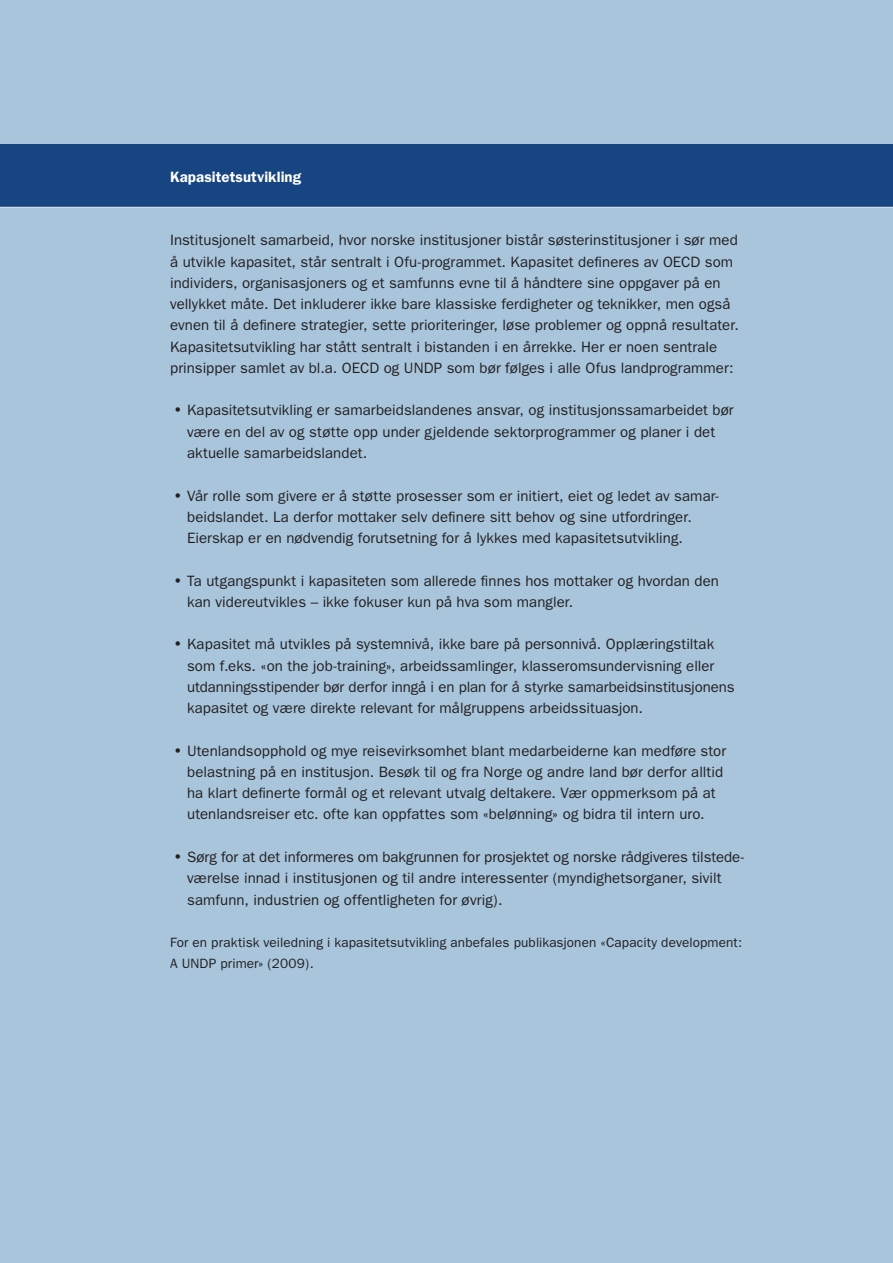
<style>
.page{position:relative;width:893px;height:1263px;background:#a8c5dc}
.page>*{position:absolute;margin:0;border:0;box-sizing:border-box;transform-origin:0 0}
.Brødtekst{font:15px/21.3px "Franklin Gothic";letter-spacing:.005em;color:#231f20}
.Brødtekst-2{font:600 15px "Franklin Gothic";letter-spacing:.005em;color:#fff}
.Brødtekst-3{font:13.5px/21.3px "Franklin Gothic";letter-spacing:.01em;color:#231f20}
</style>
<div class="page">
<div style="left:0;top:144px;width:893px;height:63px;background:#174582"></div>
<hr style="left:0;top:207px;width:893px;height:1px;background:#fff">
<p class="Brødtekst-2" style="left:170px;top:168px;width:133px">Kapasitetsutvikling</p>
<p class="Brødtekst" style="left:170px;top:230px;width:570px">Institusjonelt samarbeid, hvor norske institusjoner bistår søsterinstitusjoner i sør med å utvikle kapasitet, står sentralt i Ofu-programmet. Kapasitet defineres av OECD som individers, organisasjoners og et samfunns evne til å håndtere sine oppgaver på en vellykket måte. Det inkluderer ikke bare klassiske ferdigheter og teknikker, men også evnen til å definere strategier, sette prioriteringer, løse problemer og oppnå resultater.<br>Kapasitetsutvikling har stått sentralt i bistanden i en årrekke. Her er noen sentrale prinsipper samlet av bl.a. OECD og UNDP som bør følges i alle Ofus landprogrammer:</p>
<p class="Brødtekst" style="left:187px;top:400px;width:548px;text-indent:-13px">• Kapasitetsutvikling er samarbeidslandenes ansvar, og institusjonssamarbeidet bør være en del av og støtte opp under gjeldende sektorprogrammer og planer i det aktuelle samarbeidslandet.</p>
<p class="Brødtekst" style="left:187px;top:485px;width:533px;text-indent:-13px">• Vår rolle som givere er å støtte prosesser som er initiert, eiet og ledet av samar&shy;beidslandet. La derfor mottaker selv definere sitt behov og sine utfordringer.<br>Eierskap er en nødvendig forutsetning for å lykkes med kapasitetsutvikling.</p>
<p class="Brødtekst" style="left:187px;top:570px;width:533px;text-indent:-13px">• Ta utgangspunkt i kapasiteten som allerede finnes hos mottaker og hvordan den kan videreutvikles – ikke fokuser kun på hva som mangler.</p>
<p class="Brødtekst" style="left:187px;top:634px;width:549px;text-indent:-13px">• Kapasitet må utvikles på systemnivå, ikke bare på personnivå. Opplæringstiltak som f.eks. «on the job-training», arbeidssamlinger, klasseromsundervisning eller utdanningsstipender bør derfor inngå i en plan for å styrke samarbeidsinstitusjonens kapasitet og være direkte relevant for målgruppens arbeidssituasjon.</p>
<p class="Brødtekst" style="left:187px;top:740px;width:541px;text-indent:-13px">• Utenlandsopphold og mye reisevirksomhet blant medarbeiderne kan medføre stor belastning på en institusjon. Besøk til og fra Norge og andre land bør derfor alltid ha klart definerte formål og et relevant utvalg deltakere. Vær oppmerksom på at utenlandsreiser etc. ofte kan oppfattes som «belønning» og bidra til intern uro.</p>
<p class="Brødtekst" style="left:187px;top:846px;width:558px;text-indent:-13px">• Sørg for at det informeres om bakgrunnen for prosjektet og norske rådgiveres tilstede&shy;værelse innad i institusjonen og til andre interessenter (myndighetsorganer, sivilt samfunn, industrien og offentligheten for øvrig).</p>
<p class="Brødtekst-3" style="left:170px;top:932px;width:574px">For en praktisk veiledning i kapasitetsutvikling anbefales publikasjonen «Capacity development:<br>A UNDP primer» (2009).</p>
</div>
